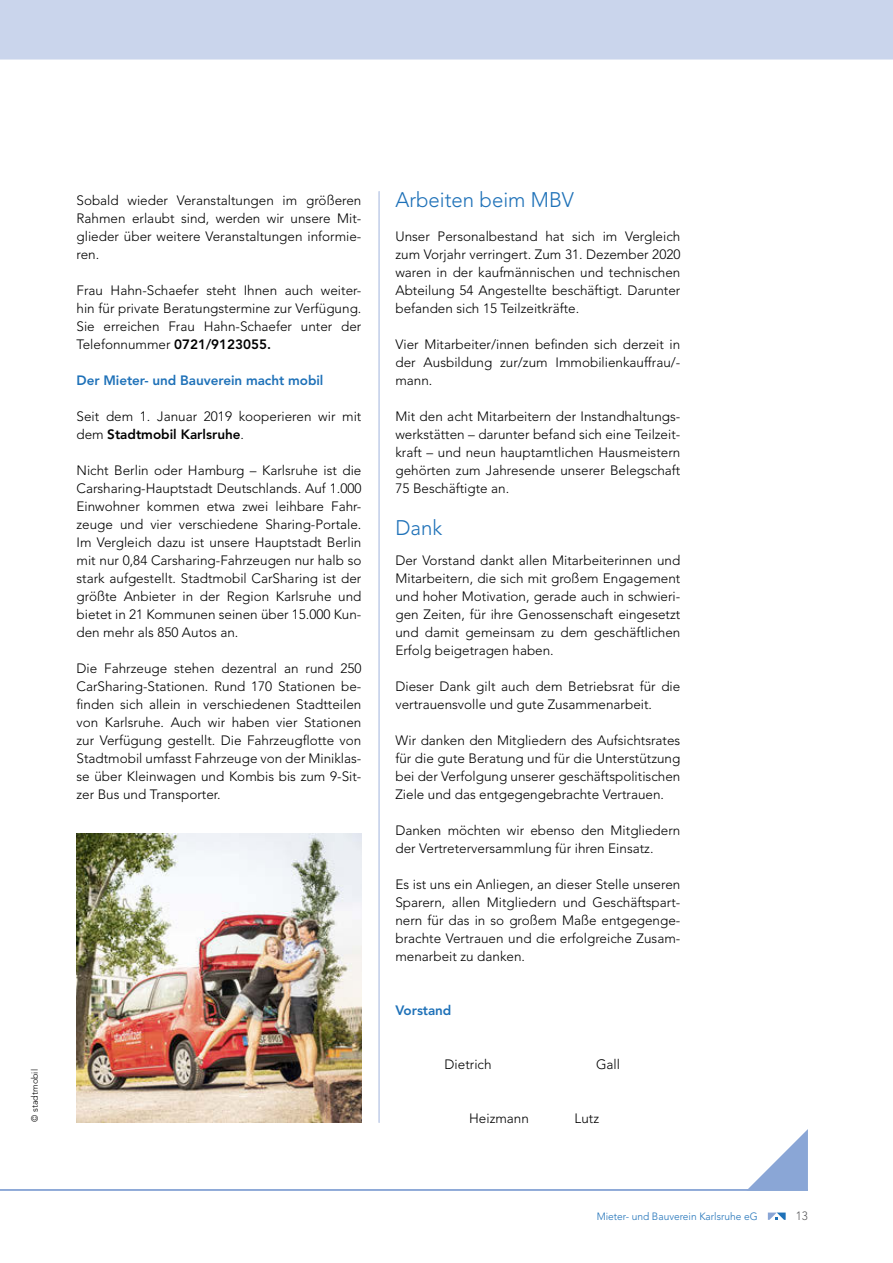
<style>
.page{position:relative;width:893px;height:1263px;background:#fff}
.page>*{position:absolute;margin:0;border:0;box-sizing:border-box;transform-origin:0 0}
.MBV_neu_Headline_bla{font:300 21px "Avenir LT Std";color:#1e71b8}
.MBV_neu_copytext_Abs{font:300 13.5px/18px "Avenir LT Std";color:#000;text-align:justify}
.MBV_neu_Zischenhead{font:800 13.5px "Avenir LT Std";letter-spacing:-.005em;color:#1e71b8}
.MBV_neu_copytext{font:300 13.5px "Avenir LT Std";color:#000}
.t1{font:300 12px "Avenir LT Std";color:#59595b}
.t2{font:300 10.5px "Avenir LT Std";color:#1e71b8}
.MBV_neu_copytext-2{font:300 9px "Avenir LT Std";color:#000}
.s1{font-weight:800}
</style>
<div class="page">
<svg style="left:748px;top:1129px;width:60px;height:60px"></svg>
<svg style="left:768px;top:1212px;width:18px;height:8px"></svg>
<div style="left:0;top:0;width:893px;height:60px;background:#cad5ec"></div>
<hr style="left:378px;top:191px;width:2px;height:932px;background:#cad5ec">
<hr style="left:0;top:1189px;width:808px;height:2px;background:#8aa6d6">
<img style="left:77px;top:833px;width:284px;height:290px">
<p class="MBV_neu_copytext-2" style="left:30px;top:1121px;width:54px;rotate:-90deg">© stadtmobil</p>
<p class="MBV_neu_copytext_Abs" style="left:77px;top:191px;width:286px">Sobald wieder Veranstaltungen im größeren Rahmen erlaubt sind, werden wir unsere Mit&shy;glieder über weitere Veranstaltungen informie&shy;ren.</p>
<p class="MBV_neu_copytext_Abs" style="left:77px;top:281px;width:286px">Frau Hahn-Schaefer steht Ihnen auch weiter&shy;hin für private Beratungstermine zur Verfügung.<br>Sie erreichen Frau Hahn-Schaefer unter der Telefonnummer <span class="s1">0721/9123055.</span></p>
<p class="MBV_neu_Zischenhead" style="left:77px;top:372px;width:248px">Der Mieter- und Bauverein macht mobil</p>
<p class="MBV_neu_copytext_Abs" style="left:77px;top:407px;width:286px">Seit dem 1. Januar 2019 kooperieren wir mit dem <span class="s1">Stadtmobil Karlsruhe</span>.</p>
<p class="MBV_neu_copytext_Abs" style="left:77px;top:461px;width:286px">Nicht Berlin oder Hamburg – Karlsruhe ist die Carsharing-Hauptstadt Deutschlands. Auf 1.000<br>Einwohner kommen etwa zwei leihbare Fahr&shy;zeuge und vier verschiedene Sharing-Portale.<br>Im Vergleich dazu ist unsere Hauptstadt Berlin mit nur 0,84 Carsharing-Fahrzeugen nur halb so stark aufgestellt. Stadtmobil CarSharing ist der größte Anbieter in der Region Karlsruhe und bietet in 21 Kommunen seinen über 15.000 Kun&shy;den mehr als 850 Autos an.</p>
<p class="MBV_neu_copytext_Abs" style="left:77px;top:659px;width:286px">Die Fahrzeuge stehen dezentral an rund 250<br>CarSharing-Stationen. Rund 170 Stationen be&shy;finden sich allein in verschiedenen Stadtteilen von Karlsruhe. Auch wir haben vier Stationen zur Verfügung gestellt. Die Fahrzeugflotte von Stadtmobil umfasst Fahrzeuge von der Miniklas&shy;se über Kleinwagen und Kombis bis zum 9-Sit&shy;zer Bus und Transporter.</p>
<p class="MBV_neu_Headline_bla" style="left:395px;top:188px;width:180px">Arbeiten beim MBV</p>
<p class="MBV_neu_copytext_Abs" style="left:395px;top:227px;width:286px">Unser Personalbestand hat sich im Vergleich zum Vorjahr verringert. Zum 31. Dezember 2020 waren in der kaufmännischen und technischen Abteilung 54 Angestellte beschäftigt. Darunter befanden sich 15 Teilzeitkräfte.</p>
<p class="MBV_neu_copytext_Abs" style="left:395px;top:335px;width:286px">Vier Mitarbeiter/innen befinden sich derzeit in der Ausbildung zur/zum Immobilienkauffrau/- mann.</p>
<p class="MBV_neu_copytext_Abs" style="left:395px;top:407px;width:286px">Mit den acht Mitarbeitern der Instandhaltungs&shy;werkstätten – darunter befand sich eine Teilzeit&shy;kraft – und neun hauptamtlichen Hausmeistern gehörten zum Jahresende unserer Belegschaft 75 Beschäftigte an.</p>
<p class="MBV_neu_Headline_bla" style="left:395px;top:515px;width:48px">Dank</p>
<p class="MBV_neu_copytext_Abs" style="left:395px;top:551px;width:286px">Der Vorstand dankt allen Mitarbeiterinnen und Mitarbeitern, die sich mit großem Engagement und hoher Motivation, gerade auch in schwieri&shy;gen Zeiten, für ihre Genossenschaft eingesetzt und damit gemeinsam zu dem geschäftlichen Erfolg beigetragen haben.</p>
<p class="MBV_neu_copytext_Abs" style="left:395px;top:677px;width:286px">Dieser Dank gilt auch dem Betriebsrat für die vertrauensvolle und gute Zusammenarbeit.</p>
<p class="MBV_neu_copytext_Abs" style="left:395px;top:731px;width:286px">Wir danken den Mitgliedern des Aufsichtsrates für die gute Beratung und für die Unterstützung bei der Verfolgung unserer geschäftspolitischen Ziele und das entgegengebrachte Vertrauen.</p>
<p class="MBV_neu_copytext_Abs" style="left:395px;top:821px;width:286px">Danken möchten wir ebenso den Mitgliedern der Vertreterversammlung für ihren Einsatz.</p>
<p class="MBV_neu_copytext_Abs" style="left:395px;top:875px;width:286px">Es ist uns ein Anliegen, an dieser Stelle unseren Sparern, allen Mitgliedern und Geschäftspart&shy;nern für das in so großem Maße entgegenge&shy;brachte Vertrauen und die erfolgreiche Zusam&shy;menarbeit zu danken.</p>
<p class="MBV_neu_Zischenhead" style="left:395px;top:1002px;width:58px">Vorstand</p>
<p class="MBV_neu_copytext" style="left:445px;top:1056px;width:48px">Dietrich</p>
<p class="MBV_neu_copytext" style="left:596px;top:1056px;width:25px">Gall</p>
<p class="MBV_neu_copytext" style="left:469px;top:1110px;width:61px">Heizmann</p>
<p class="MBV_neu_copytext" style="left:575px;top:1110px;width:26px">Lutz</p>
<p class="t2" style="left:597px;top:1210px;width:162px">Mieter- und Bauverein Karlsruhe eG</p>
<p class="t1" style="left:796px;top:1209px;width:14px">13</p>
</div>
